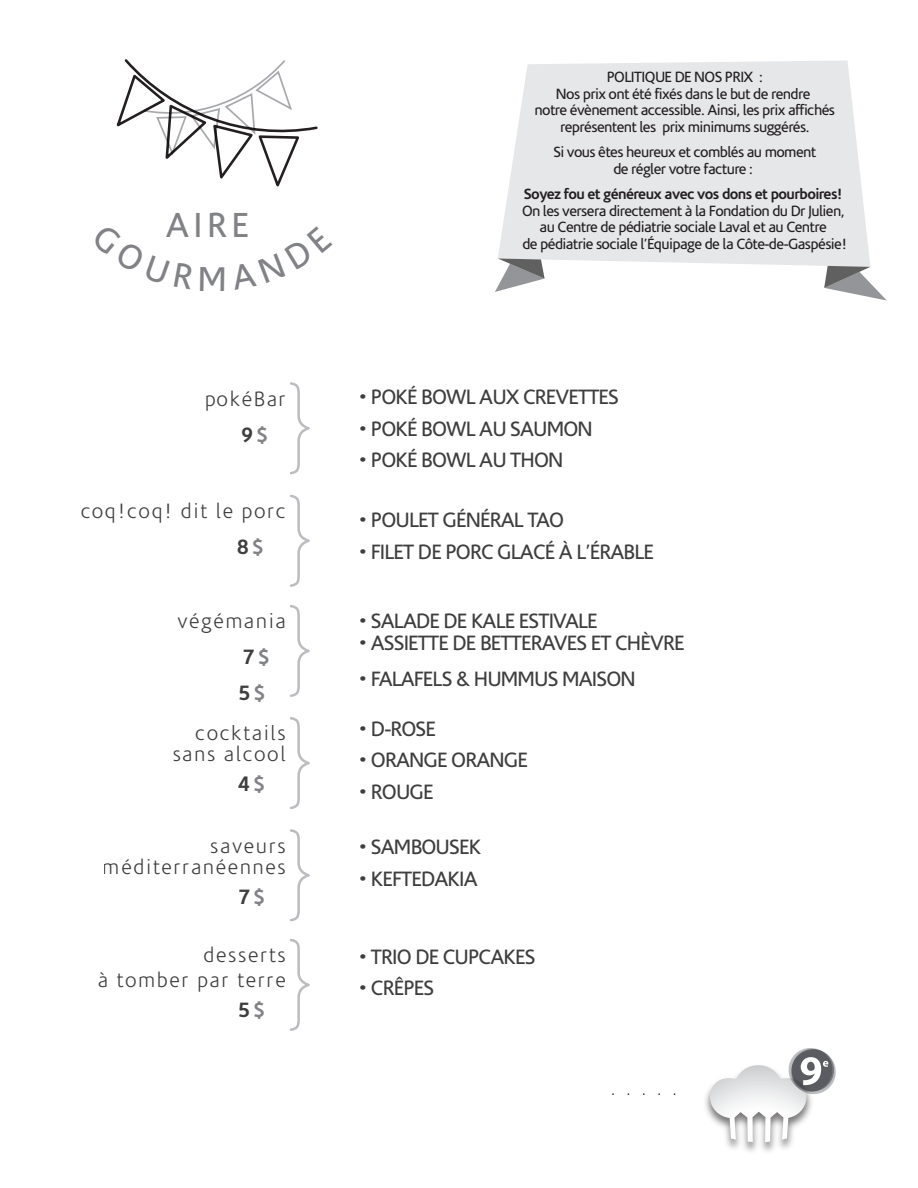
<style>
.page{position:relative;width:918px;height:1188px;background:#fff}
.page>*{position:absolute;margin:0;border:0;box-sizing:border-box;transform-origin:0 0}
.t1{font:35.1px "Corisande";color:#808285}
.t2{font:21px "Corisande";letter-spacing:-.04em;color:#3e3e3f}
.t3{font:300 21px/36px "Corisande";letter-spacing:.075em;color:#3e3e3f}
.t4{font:700 21px "Corisande";color:#3e3e3f}
.t5{font:15px/16.5px "Corisande";letter-spacing:-.04em;color:#231f20;text-align:center}
.t6{font:700 15px "Corisande";letter-spacing:-.04em;color:#231f20}
.s1{font-weight:700}
.s2{font-weight:700;color:#808285}
.s3{color:#808285}
</style>
<div class="page">
<svg style="left:290px;top:382px;width:20px;height:93px"></svg>
<svg style="left:290px;top:494px;width:20px;height:93px"></svg>
<svg style="left:290px;top:605px;width:20px;height:92px"></svg>
<svg style="left:290px;top:717px;width:20px;height:92px"></svg>
<svg style="left:290px;top:829px;width:20px;height:93px"></svg>
<svg style="left:290px;top:939px;width:20px;height:92px"></svg>
<svg style="left:824px;top:266px;width:62px;height:34px"></svg>
<svg style="left:495px;top:267px;width:50px;height:25px"></svg>
<svg style="left:498px;top:60px;width:372px;height:207px;background:#e7e8ea"></svg>
<svg style="left:612px;top:1093px;width:63px;height:2px"></svg>
<img style="left:705px;top:1090px;width:87px;height:62px">
<svg style="left:709px;top:1048px;width:127px;height:94px"></svg>
<svg style="left:117px;top:59px;width:201px;height:128px"></svg>
<h1 class="t1" style="left:166px;top:206px;width:85px">AIRE</h1>
<h2 class="t3" style="left:242px;top:381px;width:46px;text-indent:-38px">pokéBar<br><span class="s1">9</span> <span class="s2">$</span></h2>
<h2 class="t3" style="left:237px;top:494px;width:50px;text-indent:-157px">coq!coq! dit le porc<br><span class="s1">8</span> <span class="s2">$</span></h2>
<h2 class="t3" style="left:239px;top:604px;width:49px;text-indent:-61px">végémania<br><span class="s1">7</span> <span class="s2">$<br></span><span class="s1">5</span> <span class="s2">$</span></h2>
<h2 class="t3" style="left:172px;top:724px;width:115px;line-height:21px;text-align:right">cocktails sans alcool</h2>
<h2 class="t4" style="left:238px;top:772px;width:28px">4 <span class="s3">$</span></h2>
<h2 class="t3" style="left:103px;top:836px;width:184px;line-height:21px;text-align:right">saveurs méditerranéennes</h2>
<h2 class="t4" style="left:238px;top:884px;width:28px">7 <span class="s3">$</span></h2>
<h2 class="t3" style="left:98px;top:943px;width:190px;line-height:25.2px;text-align:right">desserts<br>à tomber par terre</h2>
<h2 class="t4" style="left:238px;top:998px;width:28px">5 <span class="s3">$</span></h2>
<p class="t5" style="left:535px;top:69px;width:302px">POLITIQUE DE NOS PRIX :<br>Nos prix ont été fixés dans le but de rendre<br>notre évènement accessible. Ainsi, les prix affichés représentent les prix minimums suggérés.</p>
<p class="t5" style="left:553px;top:144px;width:264px">Si vous êtes heureux et comblés au moment de régler votre facture :</p>
<p class="t6" style="left:524px;top:185px;width:321px">Soyez fou et généreux avec vos dons et pourboires!</p>
<p class="t5" style="left:522px;top:203px;width:324px">On les versera directement à la Fondation du Dr Julien, au Centre de pédiatrie sociale Laval et au Centre</p>
<p class="t5" style="left:522px;top:236px;width:326px">de pédiatrie sociale l’Équipage de la Côte-de-Gaspésie!</p>
<h2 class="t2" style="left:357px;top:386px;width:264px">• POKÉ BOWL AUX CREVETTES</h2>
<h2 class="t2" style="left:357px;top:417px;width:237px">• POKÉ BOWL AU SAUMON</h2>
<h2 class="t2" style="left:357px;top:449px;width:208px">• POKÉ BOWL AU THON</h2>
<h2 class="t2" style="left:357px;top:509px;width:209px">• POULET GÉNÉRAL TAO</h2>
<h2 class="t2" style="left:357px;top:540px;width:298px">• FILET DE PORC GLACÉ À L’ÉRABLE</h2>
<h2 class="t2" style="left:357px;top:609px;width:242px">• SALADE DE KALE ESTIVALE</h2>
<h2 class="t2" style="left:357px;top:632px;width:329px">• ASSIETTE DE BETTERAVES ET CHÈVRE</h2>
<h2 class="t2" style="left:357px;top:668px;width:280px">• FALAFELS &amp; HUMMUS MAISON</h2>
<h2 class="t2" style="left:357px;top:717px;width:81px">• D-ROSE</h2>
<h2 class="t2" style="left:357px;top:749px;width:172px">• ORANGE ORANGE</h2>
<h2 class="t2" style="left:357px;top:780px;width:78px">• ROUGE</h2>
<h2 class="t2" style="left:357px;top:836px;width:126px">• SAMBOUSEK</h2>
<h2 class="t2" style="left:357px;top:867px;width:122px">• KEFTEDAKIA</h2>
<h2 class="t2" style="left:357px;top:945px;width:180px">• TRIO DE CUPCAKES</h2>
<h2 class="t2" style="left:357px;top:977px;width:79px">• CRÊPES</h2>
</div>
